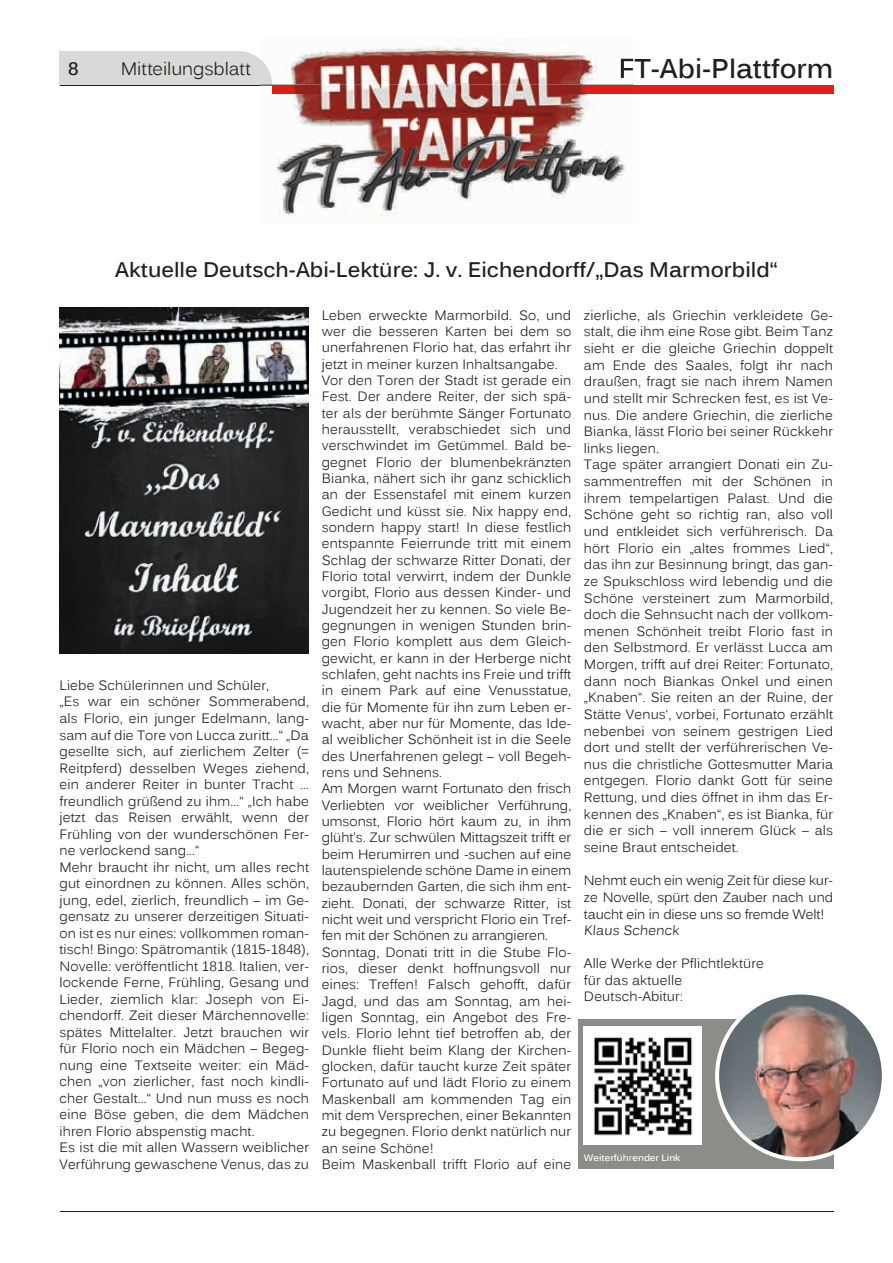
<style>
.page{position:relative;width:893px;height:1263px;background:#fff}
.page>*{position:absolute;margin:0;border:0;box-sizing:border-box;transform-origin:0 0}
.t1{font:700 27px "Kalinga";color:#21201c}
.t2{font:700 21px "Kalinga";color:#21201c}
.t3{font:18px "Kalinga";letter-spacing:-.005em;color:#21201c}
.t4{font:700 18px "Kalinga";color:#21201c}
.t5{font:13.5px/16.4px "Kalinga";letter-spacing:.01em;color:#21201c}
.t6{font:13.5px/16.5px "Kalinga";letter-spacing:-.01em;color:#21201c}
.t7{font:700 9.3px "Kalinga";color:#fff}
</style>
<div class="page">
<hr style="left:60px;top:1211px;width:773px;height:1px;background:#21201c">
<img style="left:276px;top:38px;width:350px;height:179px">
<svg style="left:60px;top:51px;width:773px;height:43px"></svg>
<img style="left:272px;top:85px;width:362px;height:9px">
<img style="left:621px;top:58px;width:13px;height:20px">
<div style="left:578px;top:1019px;width:255px;height:150px;background:#8c8c88"></div>
<img style="left:715px;top:994px;width:167px;height:167px">
<img style="left:60px;top:308px;width:248px;height:345px">
<img style="left:584px;top:1026px;width:118px;height:118px">
<h3 class="t4" style="left:68px;top:57px;width:12px">8</h3>
<h3 class="t3" style="left:121px;top:57px;width:132px">Mitteilungsblatt</h3>
<h1 class="t1" style="left:618px;top:51px;width:216px">FT-Abi-Plattform</h1>
<h2 class="t2" style="left:115px;top:256px;width:664px">Aktuelle Deutsch-Abi-Lektüre: J. v. Eichendorff/„Das Marmorbild“</h2>
<p class="t5" style="left:60px;top:678px;width:251px">Liebe Schülerinnen und Schüler,<br>„Es war ein schöner Sommerabend, als Florio, ein junger Edelmann, lang&shy;sam auf die Tore von Lucca zuritt…“ „Da gesellte sich, auf zierlichem Zelter (= Reitpferd) desselben Weges ziehend, ein anderer Reiter in bunter Tracht … freundlich grüßend zu ihm…“ „Ich habe jetzt das Reisen erwählt, wenn der Frühling von der wunderschönen Fer&shy;ne verlockend sang…“<br>Mehr braucht ihr nicht, um alles recht gut einordnen zu können. Alles schön, jung, edel, zierlich, freundlich – im Ge&shy;gensatz zu unserer derzeitigen Situati&shy;on ist es nur eines: vollkommen roman&shy;tisch! Bingo: Spätromantik (1815-1848), Novelle: veröffentlicht 1818. Italien, ver&shy;lockende Ferne, Frühling, Gesang und Lieder, ziemlich klar: Joseph von Ei&shy;chendorff. Zeit dieser Märchennovelle: spätes Mittelalter. Jetzt brauchen wir für Florio noch ein Mädchen – Begeg&shy;nung eine Textseite weiter: ein Mäd&shy;chen „von zierlicher, fast noch kindli&shy;cher Gestalt…“ Und nun muss es noch eine Böse geben, die dem Mädchen ihren Florio abspenstig macht.<br>Es ist die mit allen Wassern weiblicher Verführung gewaschene Venus, das zu</p>
<p class="t5" style="left:322px;top:308px;width:251px">Leben erweckte Marmorbild. So, und wer die besseren Karten bei dem so unerfahrenen Florio hat, das erfahrt ihr jetzt in meiner kurzen Inhaltsangabe.<br>Vor den Toren der Stadt ist gerade ein Fest. Der andere Reiter, der sich spä&shy;ter als der berühmte Sänger Fortunato herausstellt, verabschiedet sich und verschwindet im Getümmel. Bald be&shy;gegnet Florio der blumenbekränzten Bianka, nähert sich ihr ganz schicklich an der Essenstafel mit einem kurzen Gedicht und küsst sie. Nix happy end, sondern happy start! In diese festlich entspannte Feierrunde tritt mit einem Schlag der schwarze Ritter Donati, der Florio total verwirrt, indem der Dunkle vorgibt, Florio aus dessen Kinder- und Jugendzeit her zu kennen. So viele Be&shy;gegnungen in wenigen Stunden brin&shy;gen Florio komplett aus dem Gleich&shy;gewicht, er kann in der Herberge nicht schlafen, geht nachts ins Freie und trifft in einem Park auf eine Venusstatue, die für Momente für ihn zum Leben er&shy;wacht, aber nur für Momente, das Ide&shy;al weiblicher Schönheit ist in die Seele des Unerfahrenen gelegt – voll Begeh&shy;rens und Sehnens.<br>Am Morgen warnt Fortunato den frisch Verliebten vor weiblicher Verführung, umsonst, Florio hört kaum zu, in ihm glüht’s. Zur schwülen Mittagszeit trifft er beim Herumirren und -suchen auf eine lautenspielende schöne Dame in einem bezaubernden Garten, die sich ihm ent&shy;zieht. Donati, der schwarze Ritter, ist nicht weit und verspricht Florio ein Tref&shy;fen mit der Schönen zu arrangieren.<br>Sonntag, Donati tritt in die Stube Flo&shy;rios, dieser denkt hoffnungsvoll nur eines: Treffen! Falsch gehofft, dafür Jagd, und das am Sonntag, am hei&shy;ligen Sonntag, ein Angebot des Fre&shy;vels. Florio lehnt tief betroffen ab, der Dunkle flieht beim Klang der Kirchen&shy;glocken, dafür taucht kurze Zeit später Fortunato auf und lädt Florio zu einem Maskenball am kommenden Tag ein mit dem Versprechen, einer Bekannten zu begegnen. Florio denkt natürlich nur an seine Schöne!<br>Beim Maskenball trifft Florio auf eine</p>
<p class="t5" style="left:584px;top:308px;width:251px">zierliche, als Griechin verkleidete Ge&shy;stalt, die ihm eine Rose gibt. Beim Tanz sieht er die gleiche Griechin doppelt am Ende des Saales, folgt ihr nach draußen, fragt sie nach ihrem Namen und stellt mir Schrecken fest, es ist Ve&shy;nus. Die andere Griechin, die zierliche Bianka, lässt Florio bei seiner Rückkehr links liegen.<br>Tage später arrangiert Donati ein Zu&shy;sammentreffen mit der Schönen in ihrem tempelartigen Palast. Und die Schöne geht so richtig ran, also voll und entkleidet sich verführerisch. Da hört Florio ein „altes frommes Lied“, das ihn zur Besinnung bringt, das gan&shy;ze Spukschloss wird lebendig und die Schöne versteinert zum Marmorbild, doch die Sehnsucht nach der vollkom&shy;menen Schönheit treibt Florio fast in den Selbstmord. Er verlässt Lucca am Morgen, trifft auf drei Reiter: Fortunato, dann noch Biankas Onkel und einen „Knaben“. Sie reiten an der Ruine, der Stätte Venus‘, vorbei, Fortunato erzählt nebenbei von seinem gestrigen Lied dort und stellt der verführerischen Ve&shy;nus die christliche Gottesmutter Maria entgegen. Florio dankt Gott für seine Rettung, und dies öffnet in ihm das Er&shy;kennen des „Knaben“, es ist Bianka, für die er sich – voll innerem Glück – als seine Braut entscheidet.</p>
<p class="t6" style="left:584px;top:873px;width:251px">Nehmt euch ein wenig Zeit für diese kur&shy;ze Novelle, spürt den Zauber nach und taucht ein in diese uns so fremde Welt!<br>Klaus Schenck</p>
<p class="t5" style="left:584px;top:956px;width:182px">Alle Werke der Pflichtlektüre für das aktuelle<br>Deutsch-Abitur:</p>
<p class="t7" style="left:584px;top:1152px;width:98px">Weiterführender Link</p>
</div>
